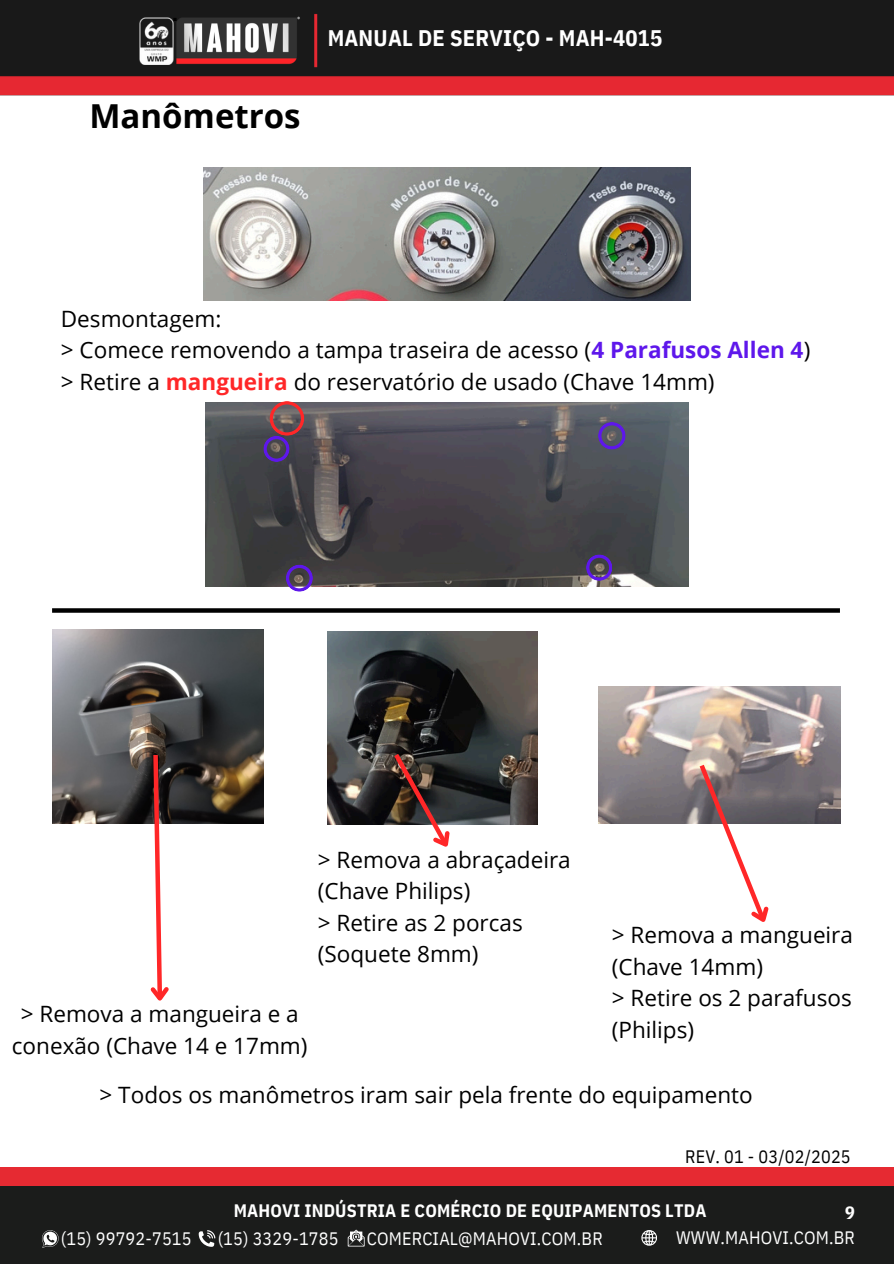
<style>
.page{position:relative;width:894px;height:1264px;background:#fff}
.page>*{position:absolute;margin:0;border:0;box-sizing:border-box;transform-origin:0 0}
.t1{font:700 33px "Open Sans";color:#000}
.t2{font:22.5px/31.5px "Open Sans";color:#000}
.t3{font:700 22.5px "IBM Plex Sans Cond";letter-spacing:.01em;color:#fff}
.t4{font:18px "IBM Plex Sans Cond";letter-spacing:.01em;color:#fff}
.t5{font:700 18px "IBM Plex Sans Cond";letter-spacing:.01em;color:#fff}
.t6{font:18px "IBM Plex Sans Cond";letter-spacing:.01em;color:#000}
.t7{font:700 6px "IBM Plex Sans Cond";color:#fff}
.s1{font-weight:700;color:#5e17eb}
.s2{font-weight:700;color:#ff2728}
</style>
<div class="page">
<div style="left:0;top:1167px;width:893px;height:77px;background:#e62a32"></div>
<div style="left:0;top:1186px;width:893px;height:77px;background:#1b1c1b"></div>
<svg style="left:42px;top:1230px;width:17px;height:17px"></svg>
<svg style="left:199px;top:1230px;width:16px;height:16px"></svg>
<svg style="left:347px;top:1229px;width:17px;height:17px"></svg>
<svg style="left:641px;top:1230px;width:16px;height:15px"></svg>
<img style="left:0;top:0;width:893px;height:96px">
<img style="left:139px;top:18px;width:34px;height:47px">
<img style="left:203px;top:167px;width:487px;height:133px">
<img style="left:52px;top:630px;width:212px;height:193px">
<img style="left:327px;top:631px;width:210px;height:193px">
<img style="left:205px;top:402px;width:483px;height:184px">
<svg style="left:263px;top:401px;width:41px;height:60px;background:#6e4b61"></svg>
<svg style="left:286px;top:564px;width:27px;height:27px"></svg>
<svg style="left:586px;top:554px;width:25px;height:26px"></svg>
<svg style="left:598px;top:422px;width:27px;height:27px"></svg>
<svg style="left:146px;top:750px;width:27px;height:251px"></svg>
<svg style="left:390px;top:749px;width:70px;height:98px"></svg>
<img style="left:598px;top:686px;width:241px;height:137px">
<svg style="left:695px;top:759px;width:82px;height:163px"></svg>
<svg style="left:52px;top:608px;width:787px;height:4px;background:#0f0f0f"></svg>
<h3 class="t7" style="left:297px;top:15px;width:4px">®</h3>
<p class="t1" style="left:89px;top:93px;width:213px">Manômetros</p>
<p class="t3" style="left:327px;top:23px;width:336px">MANUAL DE SERVIÇO - MAH-4015</p>
<p class="t2" style="left:61px;top:302px;width:750px">Desmontagem:<br>&gt; Comece removendo a tampa traseira de acesso (<span class="s1">4 Parafusos Allen 4</span>) &gt; Retire a <span class="s2">mangueira</span> do reservatório de usado (Chave 14mm)</p>
<p class="t2" style="left:318px;top:843px;width:254px">&gt; Remova a abraçadeira (Chave Philips)<br>&gt; Retire as 2 porcas (Soquete 8mm)</p>
<p class="t2" style="left:12px;top:997px;width:297px;text-align:center">&gt; Remova a mangueira e a conexão (Chave 14 e 17mm)</p>
<p class="t2" style="left:611px;top:918px;width:242px">&gt; Remova a mangueira (Chave 14mm)<br>&gt; Retire os 2 parafusos (Philips)</p>
<p class="t2" style="left:100px;top:1078px;width:654px">&gt; Todos os manômetros iram sair pela frente do equipamento</p>
<p class="t4" style="left:61px;top:1226px;width:132px">(15) 99792-7515</p>
<p class="t6" style="left:685px;top:1144px;width:167px">REV. 01 - 03/02/2025</p>
<p class="t5" style="left:233px;top:1198px;width:474px">MAHOVI INDÚSTRIA E COMÉRCIO DE EQUIPAMENTOS LTDA</p>
<p class="t5" style="left:844px;top:1200px;width:11px">9</p>
<h2 class="t4" style="left:218px;top:1226px;width:122px">(15) 3329-1785</h2>
<h1 class="t4" style="left:367px;top:1226px;width:237px">COMERCIAL@MAHOVI.COM.BR</h1>
<p class="t4" style="left:676px;top:1225px;width:180px">WWW.MAHOVI.COM.BR</p>
</div>
